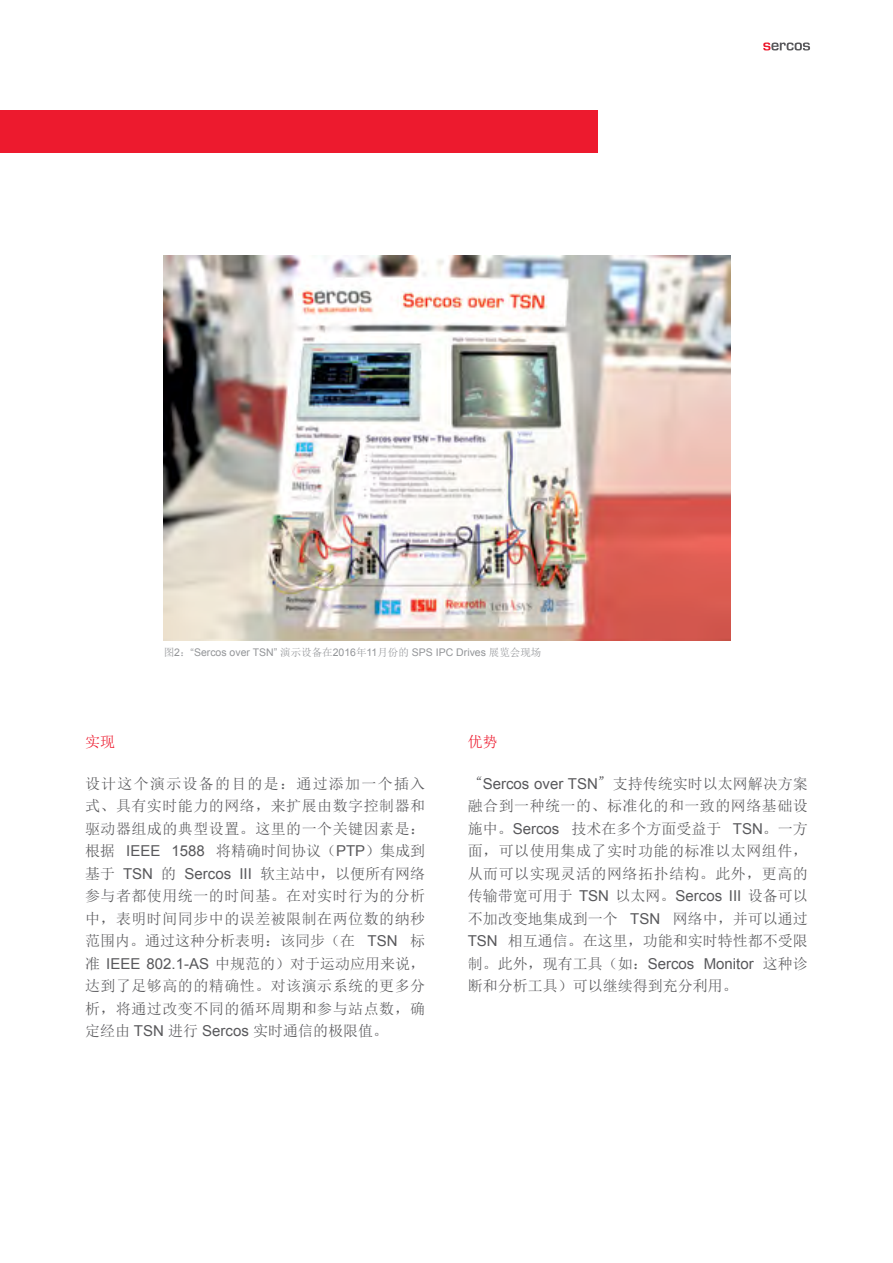
<style>
.page{position:relative;width:893px;height:1263px;background:#fff}
.page>*{position:absolute;margin:0;border:0;box-sizing:border-box;transform-origin:0 0}
.t1{font:15px/22.5px "Sim Sun";color:#58585b;text-align:justify}
.t2{font:15px "Arial";color:#58585b}
.t3{font:15px "Sim Sun";color:#ed1a2e}
.t4{font:10.5px "Arial";color:#939598}
.s1{font-family:"Sim Sun"}
.s2{font-family:"Arial"}
.s3{font-family:"Adobe Song Std";font-weight:300}
</style>
<div class="page">
<svg style="left:763px;top:43px;width:47px;height:7px"></svg>
<div style="left:0;top:111px;width:597px;height:42px;background:#ed1a2e"></div>
<img style="left:163px;top:255px;width:567px;height:385px">
<p class="t4" style="left:164px;top:646px;width:379px"><span class="s1">图</span>2<span class="s1">：</span>“Sercos over TSN” <span class="s1">演示设备在</span>2016<span class="s1">年</span>11<span class="s1">月份的</span> SPS IPC Drives <span class="s1">展览会现场</span></p>
<p class="t3" style="left:85px;top:734px;width:31px">实现</p>
<p class="t1" style="left:85px;top:772px;width:342px">设计这个演示设备的目的是：通过添加一个插入式、具有实时能力的网络，来扩展由数字控制器和驱动器组成的典型设置。这里的一个关键因素是：根据 <span class="s2">IEEE 1588</span> 将精确时间协议（<span class="s2">PTP</span>）集成到基于 <span class="s2">TSN</span> 的 <span class="s2">Sercos III</span> 软主站中，以便所有网络参与者都使用统一的时间基。在对实时行为的分析中，表明时间同步中的误差被限制在两位数的纳秒范围内。通过这种分析表明：该同步（在 <span class="s2">TSN</span> 标准 <span class="s2">IEEE 802.1-AS</span> 中规范的）对于运动应用来说，达到了足够高的的精确性。对该演示系统的更多分析，将通过改变不同的循环周期和参与站点数，确定经由 <span class="s2">TSN</span> 进行 <span class="s2">Sercos</span> 实时通信的极限值。</p>
<p class="t3" style="left:468px;top:734px;width:31px">优势</p>
<p class="t2" style="left:468px;top:773px;width:342px"><span class="s3">“</span>Sercos over TSN<span class="s3">”</span><span class="s1">支持传统实时以太网解决方案</span></p>
<p class="t1" style="left:468px;top:794px;width:342px">融合到一种统一的、标准化的和一致的网络基础设施中。<span class="s2">Sercos</span> 技术在多个方面受益于 <span class="s2">TSN</span>。一方面，可以使用集成了实时功能的标准以太网组件，从而可以实现灵活的网络拓扑结构。此外，更高的传输带宽可用于 <span class="s2">TSN</span> 以太网。<span class="s2">Sercos III</span> 设备可以不加改变地集成到一个 <span class="s2">TSN</span> 网络中，并可以通过<span class="s2">TSN</span> 相互通信。在这里，功能和实时特性都不受限制。此外，现有工具（如：<span class="s2">Sercos Monitor</span> 这种诊断和分析工具）可以继续得到充分利用。</p>
</div>
